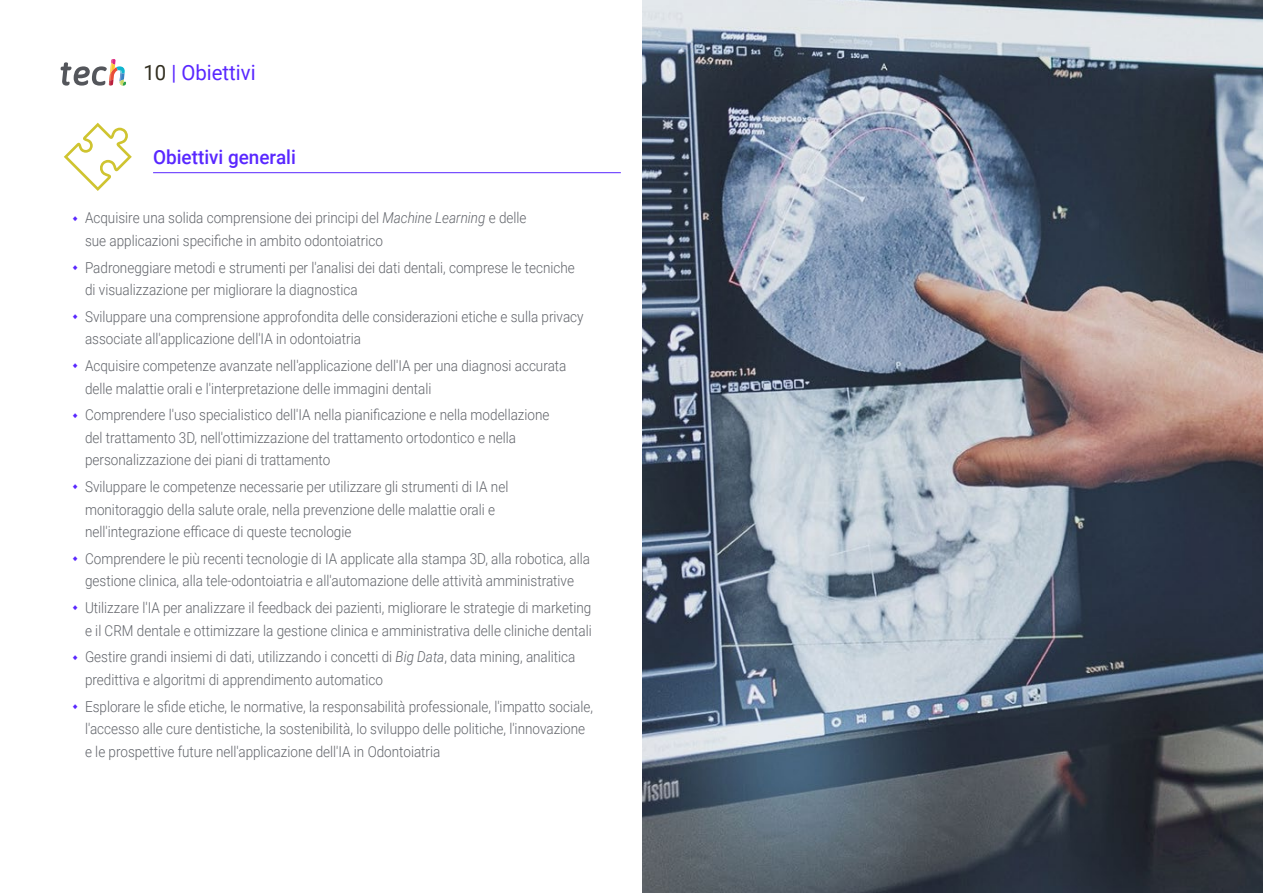
<style>
.page{position:relative;width:1263px;height:893px;background:#fff}
.page>*{position:absolute;margin:0;border:0;box-sizing:border-box;transform-origin:0 0}
.t1{font:21px "Roboto";color:#5927ff}
.t2{font:500 19.5px "Roboto";color:#5927ff}
.t3{font:300 15px/22.5px "Roboto";color:#61646a;scale:.9 1}
.s1{color:#312e20}
.s2{font-style:italic}
</style>
<div class="page">
<hr style="left:153px;top:172px;width:468px;height:1px;background:#5927ff">
<svg style="left:64px;top:123px;width:68px;height:68px"></svg>
<img style="left:642px;top:0;width:621px;height:893px">
<svg style="left:61px;top:59px;width:65px;height:27px"></svg>
<h1 class="t1" style="left:144px;top:57px;width:114px"><span class="s1">10</span> | Obiettivi</h1>
<h2 class="t2" style="left:153px;top:144px;width:144px">Obiettivi generali</h2>
<p class="t3" style="left:85px;top:206px;width:492px">Acquisire una solida comprensione dei principi del <span class="s2">Machine Learning</span> e delle sue applicazioni specifiche in ambito odontoiatrico</p>
<p class="t3" style="left:85px;top:255px;width:546px">Padroneggiare metodi e strumenti per l'analisi dei dati dentali, comprese le tecniche di visualizzazione per migliorare la diagnostica</p>
<p class="t3" style="left:85px;top:305px;width:555px">Sviluppare una comprensione approfondita delle considerazioni etiche e sulla privacy associate all'applicazione dell'IA in odontoiatria</p>
<p class="t3" style="left:85px;top:354px;width:536px">Acquisire competenze avanzate nell'applicazione dell'IA per una diagnosi accurata delle malattie orali e l'interpretazione delle immagini dentali</p>
<p class="t3" style="left:85px;top:403px;width:517px">Comprendere l'uso specialistico dell'IA nella pianificazione e nella modellazione del trattamento 3D, nell'ottimizzazione del trattamento ortodontico e nella personalizzazione dei piani di trattamento</p>
<p class="t3" style="left:85px;top:475px;width:472px">Sviluppare le competenze necessarie per utilizzare gli strumenti di IA nel monitoraggio della salute orale, nella prevenzione delle malattie orali e nell'integrazione efficace di queste tecnologie</p>
<p class="t3" style="left:85px;top:547px;width:562px">Comprendere le più recenti tecnologie di IA applicate alla stampa 3D, alla robotica, alla gestione clinica, alla tele-odontoiatria e all'automazione delle attività amministrative</p>
<p class="t3" style="left:85px;top:596px;width:565px">Utilizzare l'IA per analizzare il feedback dei pazienti, migliorare le strategie di marketing e il CRM dentale e ottimizzare la gestione clinica e amministrativa delle cliniche dentali</p>
<p class="t3" style="left:85px;top:645px;width:546px">Gestire grandi insiemi di dati, utilizzando i concetti di <span class="s2">Big Data</span>, data mining, analitica predittiva e algoritmi di apprendimento automatico</p>
<p class="t3" style="left:85px;top:695px;width:566px">Esplorare le sfide etiche, le normative, la responsabilità professionale, l'impatto sociale, l'accesso alle cure dentistiche, la sostenibilità, lo sviluppo delle politiche, l'innovazione e le prospettive future nell'applicazione dell'IA in Odontoiatria</p>
</div>
